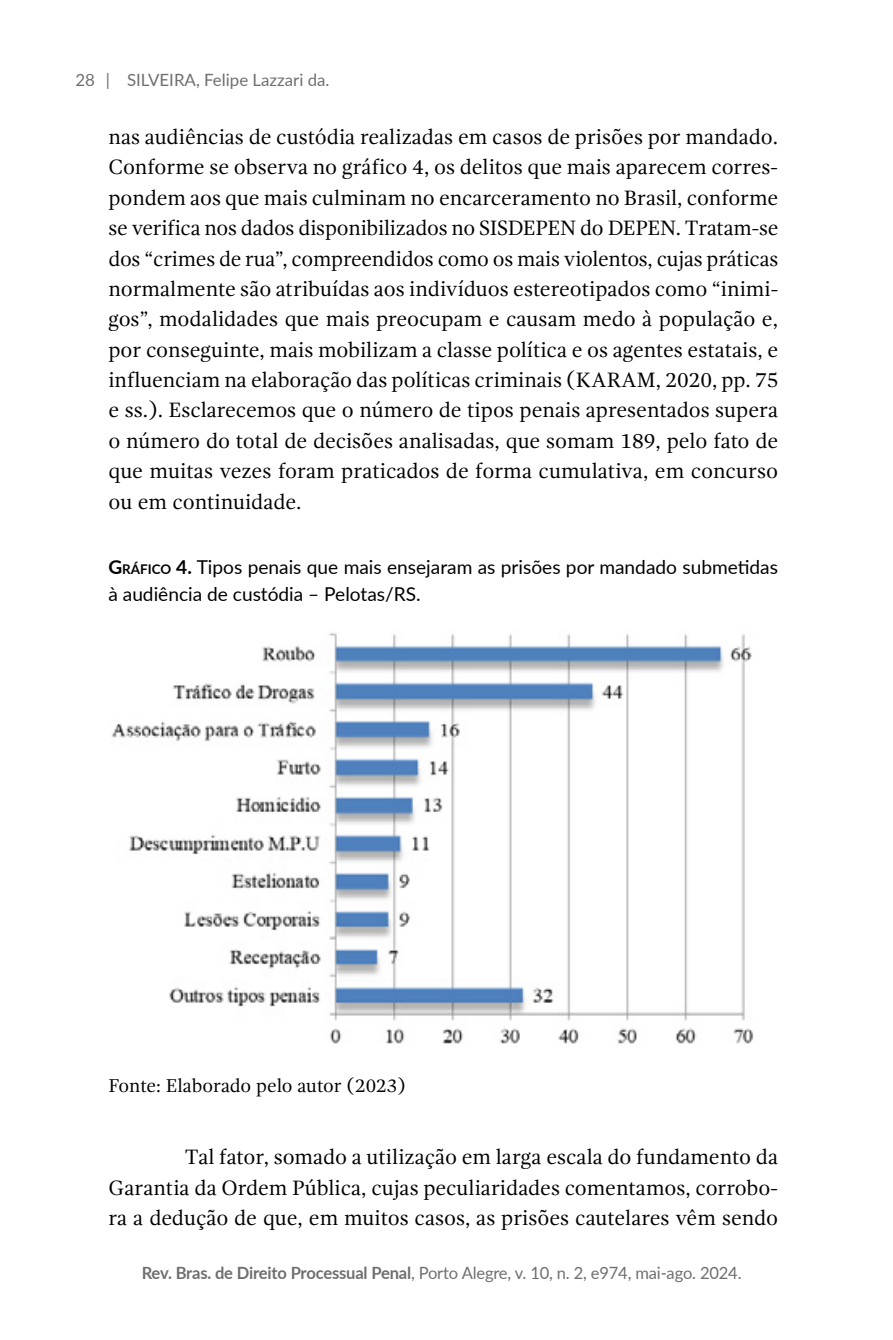
<style>
.page{position:relative;width:893px;height:1340px;background:#fff}
.page>*{position:absolute;margin:0;border:0;box-sizing:border-box;transform-origin:0 0}
.t1{font:21.38px/30.4px "Gandhi Serif";color:#000;text-align:justify}
.t2{font:19.12px/27px "Lato";color:#000}
.t3{font:19.12px "Gandhi Serif";letter-spacing:-.005em;color:#000}
.t4{font:16.88px "Lato";letter-spacing:-.01em;color:#706f6f}
.s1{font-weight:700}
.s2{font-weight:700;font-size:13.28px}
</style>
<div class="page">
<img style="left:111px;top:633px;width:643px;height:411px">
<p class="t4" style="left:75px;top:67px;width:256px">28 | Silveira, Felipe Lazzari da.</p>
<p class="t1" style="left:108px;top:122px;width:672px">nas audiências de custódia realizadas em casos de prisões por mandado.<br>Conforme se observa no gráfico 4, os delitos que mais aparecem corres&shy;pondem aos que mais culminam no encarceramento no Brasil, conforme se verifica nos dados disponibilizados no SISDEPEN do DEPEN. Tratam-se dos “crimes de rua”, compreendidos como os mais violentos, cujas práticas normalmente são atribuídas aos indivíduos estereotipados como “inimi&shy;gos”, modalidades que mais preocupam e causam medo à população e, por conseguinte, mais mobilizam a classe política e os agentes estatais, e influenciam na elaboração das políticas criminais (KARAM, 2020, pp. 75 e ss.). Esclarecemos que o número de tipos penais apresentados supera o número do total de decisões analisadas, que somam 189, pelo fato de que muitas vezes foram praticados de forma cumulativa, em concurso ou em continuidade.</p>
<p class="t2" style="left:108px;top:552px;width:671px"><span class="s1">G</span><span class="s2">RÁFICO</span> <span class="s1">4.</span> Tipos penais que mais ensejaram as prisões por mandado submetidas à audiência de custódia – Pelotas/RS.</p>
<p class="t3" style="left:108px;top:1075px;width:299px">Fonte: Elaborado pelo autor (2023)</p>
<p class="t1" style="left:108px;top:1141px;width:671px;text-indent:77px">Tal fator, somado a utilização em larga escala do fundamento da Garantia da Ordem Pública, cujas peculiaridades comentamos, corrobo&shy;ra a dedução de que, em muitos casos, as prisões cautelares vêm sendo</p>
<p class="t4" style="left:142px;top:1260px;width:601px"><span class="s1">Rev. Bras. de Direito Processual Penal</span>, Porto Alegre, v. 10, n. 2, e974, mai-ago. 2024.</p>
</div>
